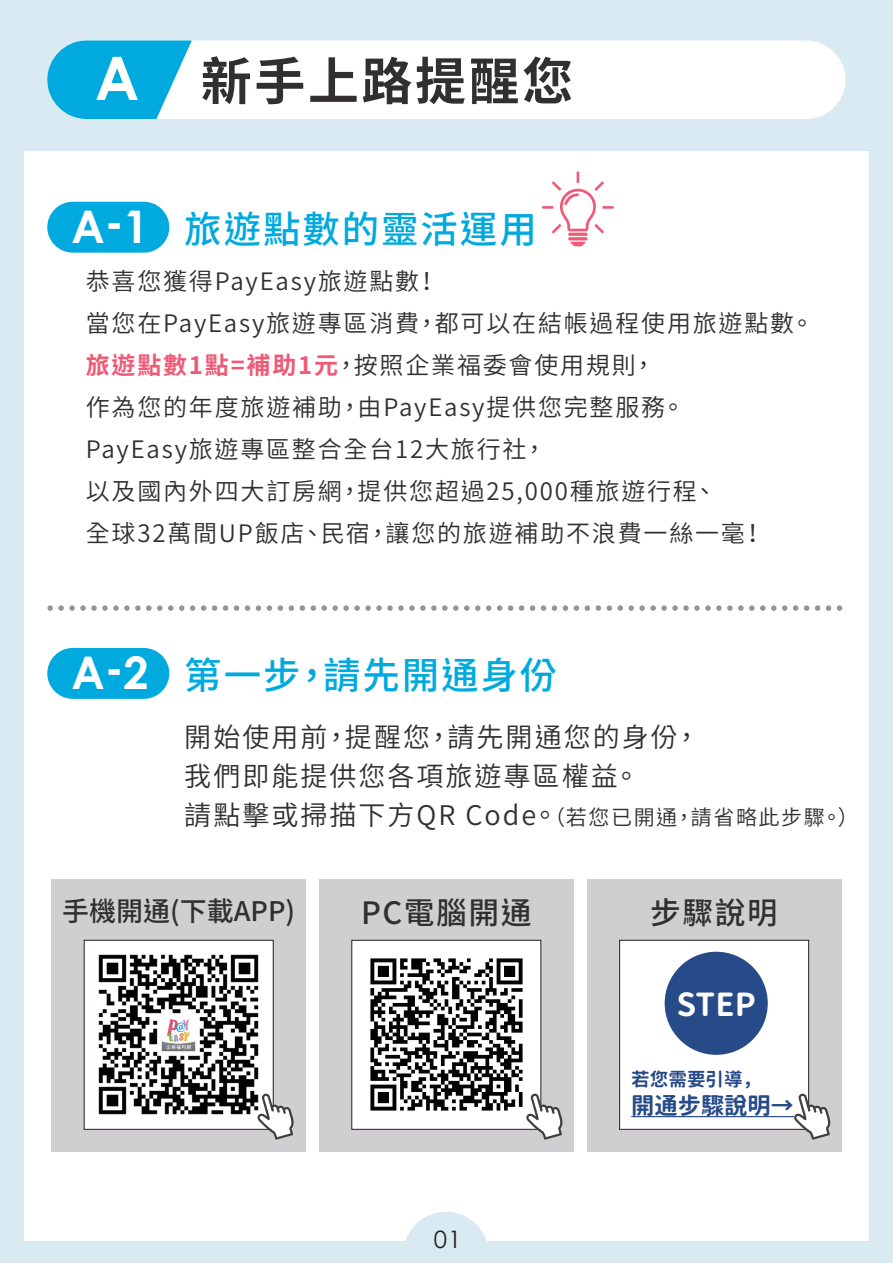
<style>
.page{position:relative;width:893px;height:1263px;background:#d9eaf2}
.page>*{position:absolute;margin:0;border:0;box-sizing:border-box;transform-origin:0 0}
.t1{font:700 60px "Century Gothic";color:#fff}
.t2{font:700 51px "Noto Sans CJ Ktc";letter-spacing:.05em;color:#312f30}
.t3{font:500 37.5px "Noto Sans CJ Ktc";letter-spacing:.05em;color:#00aade}
.t4{font:700 31.65px "Gen Jyuu Gothic";color:#fff}
.t5{font:500 30.75px "Noto Sans CJ Ktc";letter-spacing:.05em;color:#312f30}
.t6{font:600 27px/39px "Noto Sans CJ Ktc";letter-spacing:.075em;color:#312f30}
.t7{font:500 27px "Noto Sans CJ Ktc";color:#312f30}
.t8{font:600 24px/42px "Noto Sans CJ Ktc";letter-spacing:.075em;color:#312f30}
.t9{font:24px "Century Gothic";color:#231f20}
.t10{font:700 23.25px "Gen Jyuu Gothic";color:#274a88}
.t11{font:700 18.6px "Gen Jyuu Gothic";color:#274a88}
.s1{font-family:"Century Gothic";font-weight:700;font-size:45px;color:#fff}
.s2{font-weight:700;color:#f05a76}
.s3{font-size:21px}
</style>
<div class="page">
<div style="left:24px;top:151px;width:845px;height:1090px;background:#fff"></div>
<svg style="left:405px;top:1212px;width:81px;height:29px"></svg>
<div style="left:47px;top:41px;width:798px;height:78px;background:#fff;border-radius:39px"></div>
<svg style="left:47px;top:41px;width:145px;height:78px"></svg>
<div style="left:51px;top:879px;width:255px;height:273px;background:#d1ced1"></div>
<div style="left:47px;top:202px;width:122px;height:51px;background:#00aade;border-radius:25px"></div>
<div style="left:47px;top:648px;width:122px;height:51px;background:#00aade;border-radius:25px"></div>
<div style="left:84px;top:940px;width:190px;height:190px;background:#fff;border:1px solid #231f20"></div>
<div style="left:319px;top:879px;width:255px;height:273px;background:#d1ced1"></div>
<div style="left:351px;top:940px;width:190px;height:190px;background:#fff;border:1px solid #231f20"></div>
<div style="left:587px;top:879px;width:254px;height:273px;background:#d1ced1"></div>
<div style="left:619px;top:940px;width:190px;height:190px;background:#fff;border:1px solid #231f20"></div>
<svg style="left:47px;top:605px;width:126px;height:6px"></svg>
<svg style="left:179px;top:605px;width:5px;height:6px"></svg>
<svg style="left:190px;top:605px;width:5px;height:6px"></svg>
<svg style="left:201px;top:605px;width:5px;height:6px"></svg>
<svg style="left:212px;top:605px;width:5px;height:6px"></svg>
<svg style="left:223px;top:605px;width:5px;height:6px"></svg>
<svg style="left:234px;top:605px;width:5px;height:6px"></svg>
<svg style="left:245px;top:605px;width:5px;height:6px"></svg>
<svg style="left:256px;top:605px;width:5px;height:6px"></svg>
<svg style="left:267px;top:605px;width:5px;height:6px"></svg>
<svg style="left:278px;top:605px;width:5px;height:6px"></svg>
<svg style="left:289px;top:605px;width:5px;height:6px"></svg>
<svg style="left:300px;top:605px;width:5px;height:6px"></svg>
<svg style="left:311px;top:605px;width:158px;height:6px"></svg>
<svg style="left:475px;top:605px;width:5px;height:6px"></svg>
<svg style="left:486px;top:605px;width:5px;height:6px"></svg>
<svg style="left:497px;top:605px;width:5px;height:6px"></svg>
<svg style="left:508px;top:605px;width:5px;height:6px"></svg>
<svg style="left:519px;top:605px;width:5px;height:6px"></svg>
<svg style="left:530px;top:605px;width:5px;height:6px"></svg>
<svg style="left:541px;top:605px;width:5px;height:6px"></svg>
<svg style="left:552px;top:605px;width:5px;height:6px"></svg>
<svg style="left:563px;top:605px;width:5px;height:6px"></svg>
<svg style="left:574px;top:605px;width:5px;height:6px"></svg>
<svg style="left:585px;top:605px;width:5px;height:6px"></svg>
<svg style="left:596px;top:605px;width:5px;height:6px"></svg>
<svg style="left:607px;top:605px;width:147px;height:6px"></svg>
<svg style="left:760px;top:605px;width:5px;height:6px"></svg>
<svg style="left:771px;top:605px;width:5px;height:6px"></svg>
<svg style="left:782px;top:605px;width:5px;height:6px"></svg>
<svg style="left:793px;top:605px;width:5px;height:6px"></svg>
<svg style="left:804px;top:605px;width:5px;height:6px"></svg>
<svg style="left:815px;top:605px;width:5px;height:6px"></svg>
<svg style="left:826px;top:605px;width:5px;height:6px"></svg>
<svg style="left:837px;top:605px;width:5px;height:6px"></svg>
<svg style="left:570px;top:242px;width:16px;height:4px"></svg>
<hr style="left:568px;top:233px;width:20px;height:3px;background:#f05a76;border-radius:2px">
<hr style="left:568px;top:237px;width:20px;height:3px;background:#f05a76;border-radius:2px">
<svg style="left:542px;top:171px;width:72px;height:62px"></svg>
<img style="left:98px;top:954px;width:161px;height:161px">
<img style="left:370px;top:958px;width:153px;height:153px">
<div style="left:665px;top:952px;width:103px;height:103px;background:#274a88;border-radius:50%"></div>
<hr style="left:631px;top:1116px;width:163px;height:1px;background:#274a88">
<svg style="left:257px;top:1093px;width:37px;height:47px"></svg>
<svg style="left:526px;top:1093px;width:37px;height:47px"></svg>
<svg style="left:794px;top:1093px;width:37px;height:47px"></svg>
<h1 class="t1" style="left:95px;top:33px;width:46px">A</h1>
<h2 class="t2" style="left:201px;top:52px;width:374px">新手上路提醒您</h2>
<h3 class="t3" style="left:71px;top:208px;width:467px"><span class="s1">A-1</span> 旅遊點數的靈活運用</h3>
<p class="t8" style="left:86px;top:261px;width:730px">恭喜您獲得PayEasy旅遊點數！<br>當您在PayEasy旅遊專區消費，都可以在結帳過程使用旅遊點數。<span class="s2">旅遊點數1點=補助1元</span>，按照企業福委會使用規則，<br>作為您的年度旅遊補助，由PayEasy提供您完整服務。<br>PayEasy旅遊專區整合全台12大旅行社，<br>以及國內外四大訂房網，提供您超過25,000種旅遊行程、<br>全球32萬間UP飯店、民宿，讓您的旅遊補助不浪費一絲一毫！</p>
<h3 class="t3" style="left:71px;top:654px;width:488px"><span class="s1">A-2</span> 第一步，請先開通身份</h3>
<p class="t6" style="left:184px;top:718px;width:676px">開始使用前，提醒您，請先開通您的身份，<br>我們即能提供您各項旅遊專區權益。<br>請點擊或掃描下方QR Code。<span class="s3">（若您已開通，請省略此步驟。）</span></p>
<p class="t7" style="left:62px;top:896px;width:234px">手機開通(下載APP)</p>
<p class="t5" style="left:361px;top:896px;width:172px">PC電腦開通</p>
<p class="t5" style="left:650px;top:896px;width:129px">步驟說明</p>
<h3 class="t4" style="left:676px;top:981px;width:81px">STEP</h3>
<p class="t9" style="left:434px;top:1222px;width:29px">01</p>
<p class="t11" style="left:631px;top:1065px;width:132px">若您需要引導，</p>
<p class="t10" style="left:631px;top:1088px;width:164px">開通步驟說明→</p>
</div>
